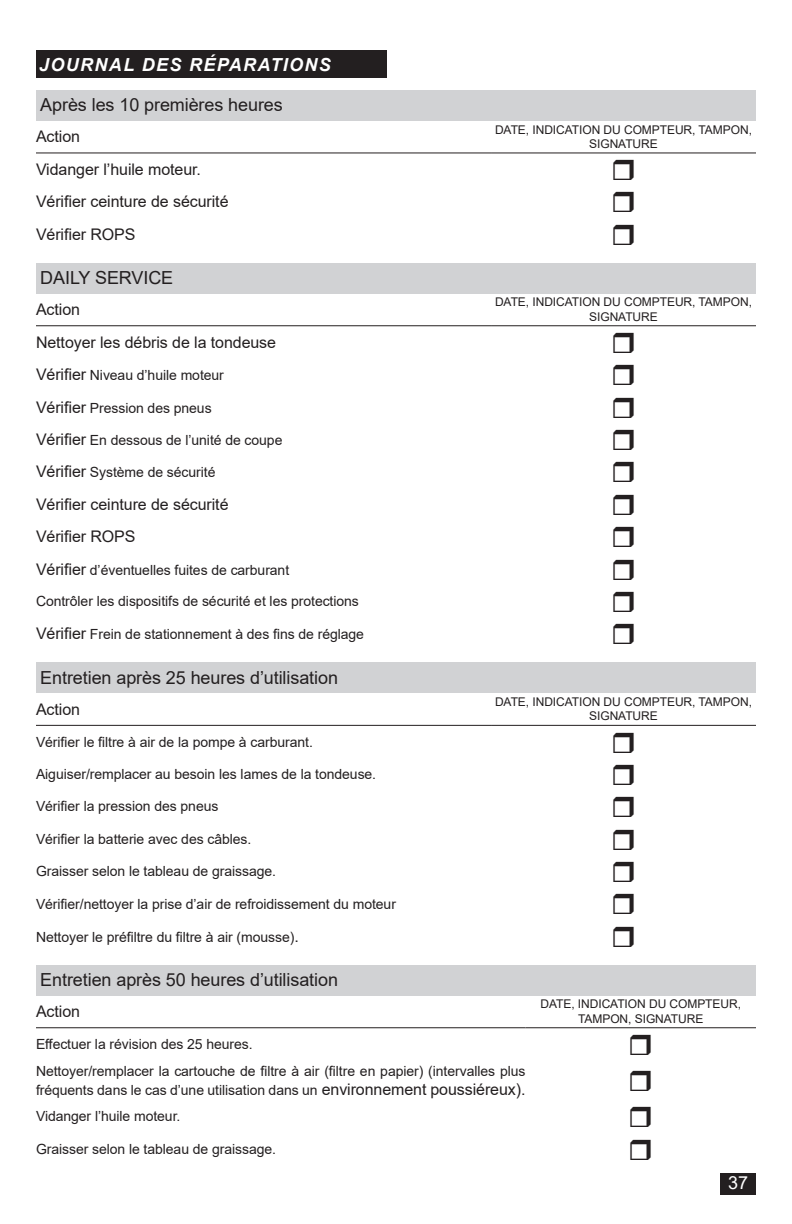
<style>
.page{position:relative;width:792px;height:1224px;background:#fff}
.page>*{position:absolute;margin:0;border:0;box-sizing:border-box;transform-origin:0 0}
.Head_9A{font:18px "Arial";letter-spacing:-.005em;color:#231f20}
.t1{font:italic 700 18px "Arial";letter-spacing:.075em;color:#fff}
.t2{font:18px "Arial";color:#fff}
.Body_Text{font:16px "Arial";letter-spacing:-.005em;color:#231f20}
.Body_Text-2{font:14px/19.2px "Arial";letter-spacing:-.005em;color:#231f20}
.Body_Text-3{font:12px/14.4px "Arial";letter-spacing:-.005em;color:#231f20;text-align:center}
.s1{font-size:16px}
</style>
<div class="page">
<div style="left:36px;top:90px;width:720px;height:31px;background:#d1d2d4"></div>
<hr style="left:36px;top:152px;width:455px;height:1px;background:#231f20">
<hr style="left:491px;top:152px;width:265px;height:1px;background:#231f20">
<div style="left:36px;top:263px;width:720px;height:30px;background:#d1d2d4"></div>
<hr style="left:36px;top:325px;width:455px;height:1px;background:#231f20">
<hr style="left:491px;top:325px;width:265px;height:1px;background:#231f20">
<div style="left:36px;top:662px;width:720px;height:31px;background:#d1d2d4"></div>
<hr style="left:36px;top:725px;width:455px;height:1px;background:#231f20">
<hr style="left:491px;top:725px;width:265px;height:1px;background:#231f20">
<div style="left:36px;top:965px;width:720px;height:30px;background:#d1d2d4"></div>
<hr style="left:36px;top:1027px;width:490px;height:1px;background:#231f20">
<hr style="left:526px;top:1027px;width:230px;height:1px;background:#231f20">
<div style="left:721px;top:1174px;width:35px;height:21px;background:#231f20"></div>
<div style="left:36px;top:50px;width:351px;height:28px;background:#231f20"></div>
<p class="t1" style="left:39px;top:52px;width:293px">JOURNAL DES RÉPARATIONS</p>
<p class="Head_9A" style="left:40px;top:92px;width:244px">Après les 10 premières heures</p>
<p class="Body_Text" style="left:36px;top:126px;width:46px">Action</p>
<p class="Body_Text-3" style="left:495px;top:122px;width:258px">DATE, INDICATION DU COMPTEUR, TAMPON,<br>SIGNATURE</p>
<p class="Body_Text" style="left:36px;top:159px;width:167px">Vidanger l’huile moteur.</p>
<p class="Body_Text" style="left:36px;top:191px;width:194px">Vérifier ceinture de sécurité</p>
<p class="Body_Text" style="left:36px;top:223px;width:101px">Vérifier ROPS</p>
<p class="Head_9A" style="left:40px;top:265px;width:134px">DAILY SERVICE</p>
<p class="Body_Text" style="left:36px;top:298px;width:46px">Action</p>
<p class="Body_Text-3" style="left:495px;top:295px;width:258px">DATE, INDICATION DU COMPTEUR, TAMPON,<br>SIGNATURE</p>
<p class="Body_Text" style="left:36px;top:331px;width:242px">Nettoyer les débris de la tondeuse</p>
<p class="Body_Text-2" style="left:36px;top:366px;width:189px"><span class="s1">Vérifier</span> Niveau d’huile moteur</p>
<p class="Body_Text-2" style="left:36px;top:398px;width:177px"><span class="s1">Vérifier</span> Pression des pneus</p>
<p class="Body_Text-2" style="left:36px;top:430px;width:248px"><span class="s1">Vérifier</span> En dessous de l’unité de coupe</p>
<p class="Body_Text-2" style="left:36px;top:463px;width:181px"><span class="s1">Vérifier</span> Système de sécurité</p>
<p class="Body_Text" style="left:36px;top:493px;width:194px">Vérifier ceinture de sécurité</p>
<p class="Body_Text" style="left:36px;top:526px;width:101px">Vérifier ROPS</p>
<p class="Body_Text-2" style="left:36px;top:560px;width:255px"><span class="s1">Vérifier</span> d’éventuelles fuites de carburant</p>
<p class="Body_Text-2" style="left:36px;top:592px;width:324px">Contrôler les dispositifs de sécurité et les protections</p>
<p class="Body_Text-2" style="left:36px;top:625px;width:330px"><span class="s1">Vérifier</span> Frein de stationnement à des fins de réglage</p>
<p class="Head_9A" style="left:40px;top:665px;width:299px">Entretien après 25 heures d’utilisation</p>
<p class="Body_Text" style="left:36px;top:698px;width:46px">Action</p>
<p class="Body_Text-3" style="left:495px;top:695px;width:258px">DATE, INDICATION DU COMPTEUR, TAMPON,<br>SIGNATURE</p>
<p class="Body_Text-2" style="left:36px;top:732px;width:278px">Vérifier le filtre à air de la pompe à carburant.</p>
<p class="Body_Text-2" style="left:36px;top:764px;width:342px">Aiguiser/remplacer au besoin les lames de la tondeuse.</p>
<p class="Body_Text-2" style="left:36px;top:797px;width:184px">Vérifier la pression des pneus</p>
<p class="Body_Text-2" style="left:36px;top:829px;width:217px">Vérifier la batterie avec des câbles.</p>
<p class="Body_Text-2" style="left:36px;top:862px;width:242px">Graisser selon le tableau de graissage.</p>
<p class="Body_Text-2" style="left:36px;top:894px;width:361px">Vérifier/nettoyer la prise d’air de refroidissement du moteur</p>
<p class="Body_Text-2" style="left:36px;top:927px;width:264px">Nettoyer le préfiltre du filtre à air (mousse)<span class="s1">.</span></p>
<p class="Head_9A" style="left:40px;top:967px;width:299px">Entretien après 50 heures d’utilisation</p>
<p class="Body_Text" style="left:36px;top:1000px;width:46px">Action</p>
<p class="Body_Text-3" style="left:541px;top:997px;width:202px">DATE, INDICATION DU COMPTEUR,<br>TAMPON, SIGNATURE</p>
<p class="Body_Text-2" style="left:36px;top:1035px;width:218px">Effectuer la révision des 25 heures.</p>
<p class="Body_Text-2" style="left:36px;top:1061px;width:491px">Nettoyer/remplacer la cartouche de filtre à air (filtre en papier) (intervalles plus fréquents dans le cas d’une utilisation dans un <span class="s1">environnement poussiéreux).</span></p>
<p class="Body_Text-2" style="left:36px;top:1107px;width:146px">Vidanger l’huile moteur.</p>
<p class="Body_Text-2" style="left:36px;top:1139px;width:242px">Graisser selon le tableau de graissage.</p>
<p class="t2" style="left:728px;top:1170px;width:22px">37</p>
</div>
